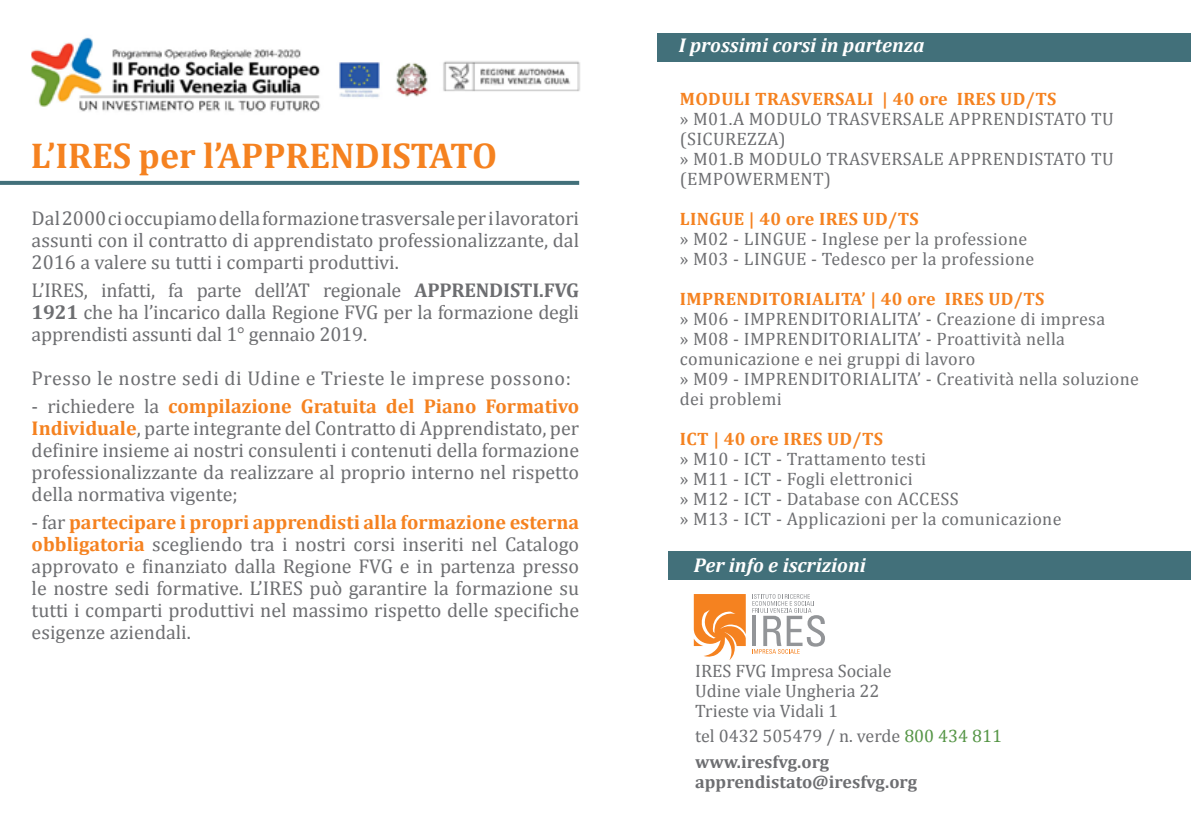
<style>
.page{position:relative;width:1191px;height:840px;background:#fff}
.page>*{position:absolute;margin:0;border:0;box-sizing:border-box;transform-origin:0 0}
.t1{font:700 36px "Cambria";color:#f58220}
.t2{font:20px/22px "Cambria";color:#6d6e71;text-align:justify}
.t3{font:20px "Cambria";letter-spacing:.03em;color:#6d6e71}
.t4{font:italic 700 20px "Cambria";color:#fff}
.t5{font:18px/20px "Cambria";letter-spacing:.02em;color:#6d6e71}
.t6{font:700 18px "Cambria";letter-spacing:.02em;color:#f58220}
.t7{font:18px/20px "Cambria";color:#6d6e71}
.t8{font:700 18px "Cambria";color:#6d6e71}
.s1{font-weight:700}
.s2{font-weight:700;color:#f58220}
.s3{color:#559546}
</style>
<div class="page">
<div style="left:658px;top:33px;width:533px;height:29px;background:#42707a"></div>
<svg style="left:694px;top:594px;width:52px;height:65px"></svg>
<svg style="left:752px;top:594px;width:73px;height:59px"></svg>
<svg style="left:0;top:181px;width:579px;height:4px;background:#47737d"></svg>
<div style="left:669px;top:551px;width:522px;height:28px;background:#42707a"></div>
<img style="left:32px;top:37px;width:548px;height:75px">
<h1 class="t1" style="left:31px;top:131px;width:468px">L’IRES per l’APPRENDISTATO</h1>
<p class="t2" style="left:32px;top:207px;width:549px">Dal 2000 ci occupiamo della formazione trasversale per i lavoratori assunti con il contratto di apprendistato professionalizzante, dal 2016 a valere su tutti i comparti produttivi.</p>
<p class="t2" style="left:32px;top:279px;width:549px">L’IRES, infatti, fa parte dell’AT regionale <span class="s1">APPRENDISTI.FVG 1921</span> che ha l’incarico dalla Regione FVG per la formazione degli apprendisti assunti dal 1° gennaio 2019.</p>
<p class="t3" style="left:32px;top:366px;width:541px">Presso le nostre sedi di Udine e Trieste le imprese possono:</p>
<p class="t2" style="left:32px;top:395px;width:549px">- richiedere la <span class="s2">compilazione Gratuita del Piano Formativo Individuale</span>, parte integrante del Contratto di Apprendistato, per definire insieme ai nostri consulenti i contenuti della formazione professionalizzante da realizzare al proprio interno nel rispetto della normativa vigente;</p>
<p class="t2" style="left:32px;top:510px;width:549px">- far <span class="s2">partecipare i propri apprendisti alla formazione esterna obbligatoria</span> scegliendo tra i nostri corsi inseriti nel Catalogo approvato e finanziato dalla Regione FVG e in partenza presso le nostre sedi formative. L’IRES può garantire la formazione su tutti i comparti produttivi nel massimo rispetto delle specifiche esigenze aziendali.</p>
<p class="t4" style="left:678px;top:31px;width:247px">I prossimi corsi in partenza</p>
<p class="t6" style="left:680px;top:86px;width:378px">MODULI TRASVERSALI | 40 ore IRES UD/TS</p>
<p class="t5" style="left:680px;top:108px;width:436px">» M01.A MODULO TRASVERSALE APPRENDISTATO TU (SICUREZZA)<br>» M01.B MODULO TRASVERSALE APPRENDISTATO TU (EMPOWERMENT)</p>
<p class="t6" style="left:680px;top:206px;width:240px">LINGUE | 40 ore IRES UD/TS</p>
<p class="t5" style="left:680px;top:228px;width:356px">» M02 - LINGUE - Inglese per la professione » M03 - LINGUE - Tedesco per la professione</p>
<p class="t6" style="left:680px;top:286px;width:366px">IMPRENDITORIALITA’ | 40 ore IRES UD/TS</p>
<p class="t5" style="left:680px;top:308px;width:461px">» M06 - IMPRENDITORIALITA’ - Creazione di impresa<br>» M08 - IMPRENDITORIALITA’ - Proattività nella comunicazione e nei gruppi di lavoro<br>» M09 - IMPRENDITORIALITA’ - Creatività nella soluzione dei problemi</p>
<p class="t6" style="left:680px;top:426px;width:205px">ICT | 40 ore IRES UD/TS</p>
<p class="t5" style="left:680px;top:448px;width:383px">» M10 - ICT - Trattamento testi<br>» M11 - ICT - Fogli elettronici<br>» M12 - ICT - Database con ACCESS<br>» M13 - ICT - Applicazioni per la comunicazione</p>
<p class="t4" style="left:694px;top:550px;width:173px">Per info e iscrizioni</p>
<p class="t7" style="left:695px;top:660px;width:198px">IRES FVG Impresa Sociale<br>Udine viale Ungheria 22<br>Trieste via Vidali 1</p>
<p class="t7" style="left:695px;top:723px;width:308px;line-height:25.6px">tel 0432 505479 / n. verde <span class="s3">800 434 811 </span><span class="s1">www.iresfvg.org</span></p>
<p class="t8" style="left:695px;top:768px;width:223px">apprendistato@iresfvg.org</p>
</div>
